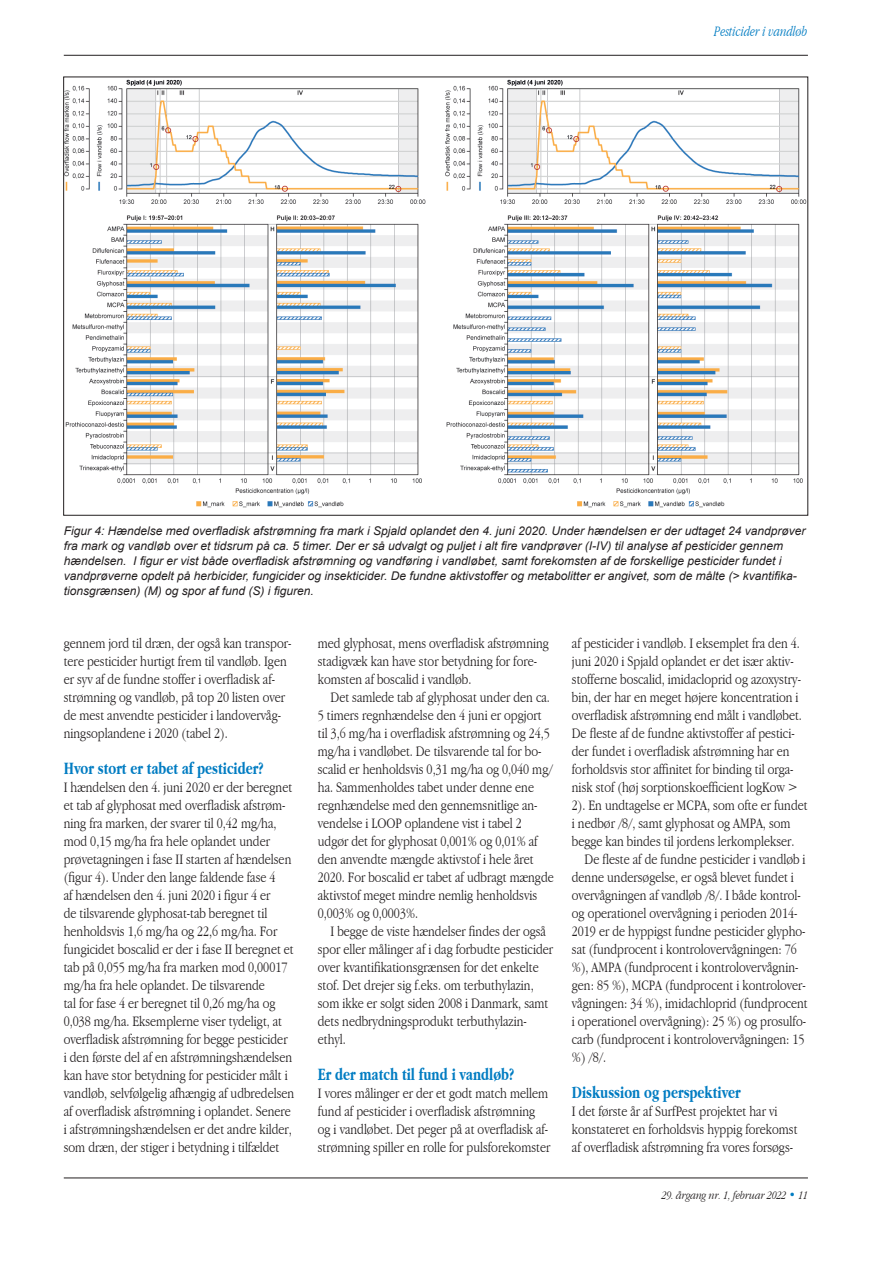
<style>
.page{position:relative;width:893px;height:1263px;background:#fff}
.page>*{position:absolute;margin:0;border:0;box-sizing:border-box;transform-origin:0 0}
.VJ_Mellemrubrik{font:700 condensed 18px "Garamond";color:#007cc2;scale:.9 1}
.VJ_Bodytekst{font:300 condensed 15px/18px "Garamond";color:#231f20}
.VJ_Bodytekst_indryk{font:300 condensed 15px/18px "Garamond";color:#231f20}
.VJ_Mellemrubrik-2{font:italic 300 condensed 15px "Garamond";color:#007cc2;scale:.9 1}
.VJ_Figurtekst{font:italic 12px/15px "Arial";color:#231f20}
.t1{font:italic 300 condensed 12px "Garamond";color:#231f20}
.s1{color:#007cc2}
</style>
<div class="page">
<hr style="left:64px;top:1177px;width:744px;height:1px;background:#231f20">
<svg style="left:656px;top:1177px;width:152px;height:2px"></svg>
<hr style="left:64px;top:55px;width:744px;height:1px;background:#231f20">
<img style="left:65px;top:79px;width:741px;height:429px">
<p class="VJ_Mellemrubrik-2" style="left:714px;top:23px;width:105px">Pesticider i vandløb</p>
<p class="VJ_Figurtekst" style="left:64px;top:524px;width:743px">Figur 4: Hændelse med overfladisk afstrømning fra mark i Spjald oplandet den 4. juni 2020. Under hændelsen er der udtaget 24 vandprøver fra mark og vandløb over et tidsrum på ca. 5 timer. Der er så udvalgt og puljet i alt fire vandprøver (I-IV) til analyse af pesticider gennem hændelsen. I figur er vist både overfladisk afstrømning og vandføring i vandløbet, samt forekomsten af de forskellige pesticider fundet i vandprøverne opdelt på herbicider, fungicider og insekticider. De fundne aktivstoffer og metabolitter er angivet, som de målte (&gt; kvantifika&shy;tionsgrænsen) (M) og spor af fund (S) i figuren.</p>
<p class="VJ_Bodytekst_indryk" style="left:64px;top:634px;width:229px">gennem jord til dræn, der også kan transpor&shy;tere pesticider hurtigt frem til vandløb. Igen er syv af de fundne stoffer i overfladisk af&shy;strømning og vandløb, på top 20 listen over de mest anvendte pesticider i landovervåg&shy;ningsoplandene i 2020 (tabel 2).</p>
<p class="VJ_Mellemrubrik" style="left:64px;top:758px;width:223px">Hvor stort er tabet af pesticider?</p>
<p class="VJ_Bodytekst" style="left:64px;top:778px;width:232px">I hændelsen den 4. juni 2020 er der beregnet et tab af glyphosat med overfladisk afstrøm&shy;ning fra marken, der svarer til 0,42 mg/ha, mod 0,15 mg/ha fra hele oplandet under prøvetagningen i fase II starten af hændelsen (figur 4). Under den lange faldende fase 4<br>af hændelsen den 4. juni 2020 i figur 4 er<br>de tilsvarende glyphosat-tab beregnet til henholdsvis 1,6 mg/ha og 22,6 mg/ha. For fungicidet boscalid er der i fase II beregnet et tab på 0,055 mg/ha fra marken mod 0,00017 mg/ha fra hele oplandet. De tilsvarende<br>tal for fase 4 er beregnet til 0,26 mg/ha og 0,038 mg/ha. Eksemplerne viser tydeligt, at overfladisk afstrømning for begge pesticider i den første del af en afstrømningshændelsen kan have stor betydning for pesticider målt i vandløb, selvfølgelig afhængig af udbredelsen af overfladisk afstrømning i oplandet. Senere i afstrømningshændelsen er det andre kilder, som dræn, der stiger i betydning i tilfældet</p>
<p class="VJ_Bodytekst" style="left:318px;top:634px;width:233px">med glyphosat, mens overfladisk afstrømning stadigvæk kan have stor betydning for fore&shy;komsten af boscalid i vandløb.</p>
<p class="VJ_Bodytekst_indryk" style="left:318px;top:688px;width:237px;text-indent:13px">Det samlede tab af glyphosat under den ca.<br>5 timers regnhændelse den 4 juni er opgjort til 3,6 mg/ha i overfladisk afstrømning og 24,5 mg/ha i vandløbet. De tilsvarende tal for bo&shy;scalid er henholdsvis 0,31 mg/ha og 0,040 mg/ ha. Sammenholdes tabet under denne ene regnhændelse med den gennemsnitlige an&shy;vendelse i LOOP oplandene vist i tabel 2 udgør det for glyphosat 0,001% og 0,01% af den anvendte mængde aktivstof i hele året 2020. For boscalid er tabet af udbragt mængde aktivstof meget mindre nemlig henholdsvis 0,003% og 0,0003%.</p>
<p class="VJ_Bodytekst_indryk" style="left:318px;top:922px;width:237px;text-indent:13px">I begge de viste hændelser findes der også spor eller målinger af i dag forbudte pesticider over kvantifikationsgrænsen for det enkelte stof. Det drejer sig f.eks. om terbuthylazin, som ikke er solgt siden 2008 i Danmark, samt dets nedbrydningsprodukt terbuthylazin&shy;ethyl.</p>
<p class="VJ_Mellemrubrik" style="left:318px;top:1064px;width:220px">Er der match til fund i vandløb?</p>
<p class="VJ_Bodytekst" style="left:318px;top:1084px;width:234px">I vores målinger er der et godt match mellem fund af pesticider i overfladisk afstrømning og i vandløbet. Det peger på at overfladisk af&shy;strømning spiller en rolle for pulsforekomster</p>
<p class="VJ_Bodytekst" style="left:572px;top:634px;width:237px">af pesticider i vandløb. I eksemplet fra den 4. juni 2020 i Spjald oplandet er det især aktiv&shy;stofferne boscalid, imidacloprid og azoxystry&shy;bin, der har en meget højere koncentration i overfladisk afstrømning end målt i vandløbet.<br>De fleste af de fundne aktivstoffer af pestici&shy;der fundet i overfladisk afstrømning har en forholdsvis stor affinitet for binding til orga&shy;nisk stof (høj sorptionskoefficient logKow &gt; 2). En undtagelse er MCPA, som ofte er fundet i nedbør /8/, samt glyphosat og AMPA, som begge kan bindes til jordens lerkomplekser.</p>
<p class="VJ_Bodytekst_indryk" style="left:572px;top:850px;width:237px;text-indent:13px">De fleste af de fundne pesticider i vandløb i denne undersøgelse, er også blevet fundet i overvågningen af vandløb /8/. I både kontrol&shy;og operationel overvågning i perioden 2014- 2019 er de hyppigst fundne pesticider glypho&shy;sat (fundprocent i kontrolovervågningen: 76 %), AMPA (fundprocent i kontrolovervågnin&shy;gen: 85 %), MCPA (fundprocent i kontrolover&shy;vågningen: 34 %), imidachloprid (fundprocent i operationel overvågning): 25 %) og prosulfo&shy;carb (fundprocent i kontrolovervågningen: 15 %) /8/.</p>
<p class="VJ_Mellemrubrik" style="left:572px;top:1082px;width:189px">Diskussion og perspektiver</p>
<p class="VJ_Bodytekst" style="left:572px;top:1102px;width:227px">I det første år af SurfPest projektet har vi konstateret en forholdsvis hyppig forekomst af overfladisk afstrømning fra vores forsøgs-</p>
<p class="t1" style="left:662px;top:1189px;width:148px">29. årgang nr. 1, februar 2022 <span class="s1">•</span> 11</p>
</div>
